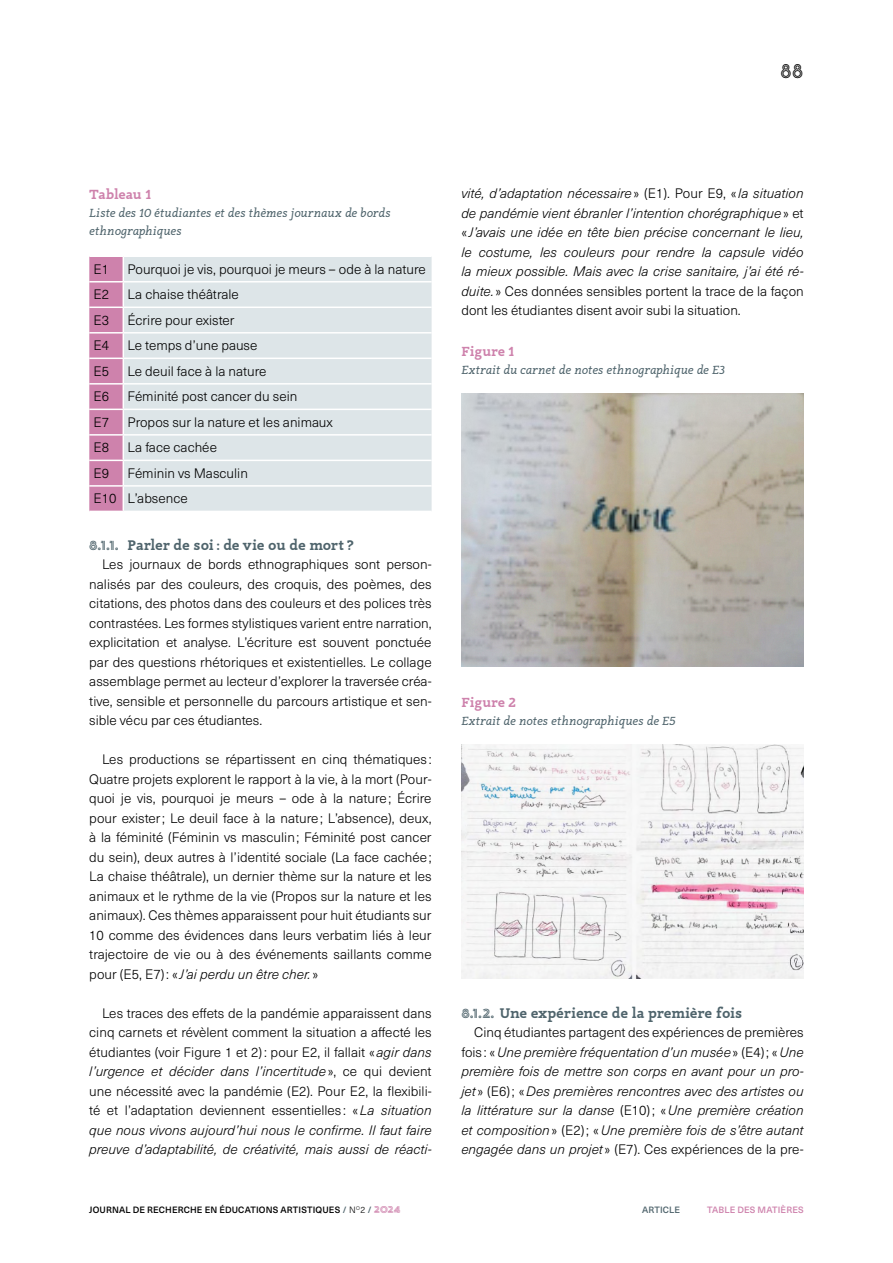
<style>
.page{position:relative;width:893px;height:1263px;background:#fff}
.page>*{position:absolute;margin:0;border:0;box-sizing:border-box;transform-origin:0 0}
.t1{font:22.5px "Oskar Inline Two";color:#000}
.t2{font:700 14.25px "Canape Serif";letter-spacing:-.02em;color:#4f646c}
.t3{font:300 13.5px/19.5px "Neue Haas Unica Pro";color:#000;text-align:justify}
.t4{font:italic 300 13.5px/19.5px "Neue Haas Unica Pro";color:#000;text-align:justify}
.t5{font:700 13.5px "Canape Serif";letter-spacing:-.015em;color:#ce82ac}
.t6{font:italic 12px/18px "Canape Serif";color:#4f646c}
.t7{font:500 9px "Neue Haas Unica Pro";letter-spacing:.015em;color:#000}
.t8{font:500 9px "Neue Haas Unica Pro";letter-spacing:.015em;color:#ce82ac}
.t9{font:500 9px "Neue Haas Unica Pro";letter-spacing:.02em;color:#4f646c}
.s1{font-family:"Oskar Inline Two";font-size:15px}
.s2{font-style:italic}
.s3{font-style:normal}
.s4{font-weight:700;color:#4f646c}
.s5{font-weight:300}
.s6{font-family:"Oskar Inline Two";font-weight:700;font-size:11.25px;color:#ce82ac}
</style>
<div class="page">
<div style="left:124px;top:257px;width:308px;height:254px;background:#dde5e8"></div>
<hr style="left:123px;top:281px;width:309px;height:1px;background:#fff">
<hr style="left:123px;top:306px;width:309px;height:2px;background:#fff">
<hr style="left:123px;top:332px;width:309px;height:2px;background:#fff">
<hr style="left:123px;top:358px;width:309px;height:1px;background:#fff">
<hr style="left:123px;top:383px;width:309px;height:2px;background:#fff">
<hr style="left:123px;top:409px;width:309px;height:1px;background:#fff">
<hr style="left:123px;top:434px;width:309px;height:2px;background:#fff">
<hr style="left:123px;top:460px;width:309px;height:1px;background:#fff">
<hr style="left:123px;top:485px;width:309px;height:2px;background:#fff">
<svg style="left:89px;top:256px;width:34px;height:255px;background:#d18bb2"></svg>
<img style="left:461px;top:394px;width:343px;height:273px">
<img style="left:461px;top:745px;width:343px;height:234px">
<h1 class="t1" style="left:780px;top:58px;width:25px">88</h1>
<p class="t5" style="left:89px;top:185px;width:63px">Tableau 1</p>
<p class="t6" style="left:89px;top:204px;width:303px">Liste des 10 étudiantes et des thèmes journaux de bords ethnographiques</p>
<p class="t3" style="left:94px;top:260px;width:17px">E1</p>
<p class="t3" style="left:128px;top:260px;width:300px">Pourquoi je vis, pourquoi je meurs – ode à la nature</p>
<p class="t3" style="left:94px;top:285px;width:17px">E2</p>
<p class="t3" style="left:128px;top:285px;width:113px">La chaise théâtrale</p>
<p class="t3" style="left:94px;top:311px;width:17px">E3</p>
<p class="t3" style="left:128px;top:311px;width:108px">Écrire pour exister</p>
<p class="t3" style="left:94px;top:336px;width:17px">E4</p>
<p class="t3" style="left:128px;top:336px;width:131px">Le temps d’une pause</p>
<p class="t3" style="left:94px;top:362px;width:17px">E5</p>
<p class="t3" style="left:128px;top:362px;width:140px">Le deuil face à la nature</p>
<p class="t3" style="left:94px;top:387px;width:17px">E6</p>
<p class="t3" style="left:128px;top:387px;width:171px">Féminité post cancer du sein</p>
<p class="t3" style="left:94px;top:413px;width:17px">E7</p>
<p class="t3" style="left:128px;top:413px;width:207px">Propos sur la nature et les animaux</p>
<p class="t3" style="left:94px;top:438px;width:17px">E8</p>
<p class="t3" style="left:128px;top:438px;width:91px">La face cachée</p>
<p class="t3" style="left:94px;top:464px;width:17px">E9</p>
<p class="t3" style="left:94px;top:461px;width:156px;line-height:25.5px;text-indent:34px">Féminin vs Masculin<br>E10 L’absence</p>
<p class="t2" style="left:89px;top:535px;width:266px"><span class="s1">8.1.1.</span> Parler de soi : de vie ou de mort ?</p>
<p class="t3" style="left:89px;top:555px;width:344px;text-indent:13px">Les journaux de bords ethnographiques sont person&shy;nalisés par des couleurs, des croquis, des poèmes, des citations, des photos dans des couleurs et des polices très contrastées. Les formes stylistiques varient entre narration, explicitation et analyse. L’écriture est souvent ponctuée par des questions rhétoriques et existentielles. Le collage assemblage permet au lecteur d’explorer la traversée créa&shy;tive, sensible et personnelle du parcours artistique et sen&shy;sible vécu par ces étudiantes.</p>
<p class="t3" style="left:89px;top:750px;width:344px;text-indent:13px">Les productions se répartissent en cinq thématiques :<br>Quatre projets explorent le rapport à la vie, à la mort (Pour&shy;quoi je vis, pourquoi je meurs – ode à la nature; Écrire pour exister; Le deuil face à la nature; L’absence), deux, à la féminité (Féminin vs masculin; Féminité post cancer du sein), deux autres à l’identité sociale (La face cachée; La chaise théâtrale), un dernier thème sur la nature et les animaux et le rythme de la vie (Propos sur la nature et les animaux). Ces thèmes apparaissent pour huit étudiants sur 10 comme des évidences dans leurs verbatim liés à leur trajectoire de vie ou à des événements saillants comme pour (E5, E7): « <span class="s2">J’ai perdu un être cher.</span> »</p>
<p class="t3" style="left:89px;top:1003px;width:344px;text-indent:13px">Les traces des effets de la pandémie apparaissent dans cinq carnets et révèlent comment la situation a affecté les étudiantes (voir Figure 1 et 2): pour E2, il fallait «<span class="s2">agir dans l’urgence et décider dans l’incertitude</span>», ce qui devient une nécessité avec la pandémie (E2). Pour E2, la flexibili&shy;té et l’adaptation deviennent essentielles : «<span class="s2">La situation que nous vivons aujourd’hui nous le confirme. Il faut faire preuve d’adaptabilité, de créativité, mais aussi de réacti-</span></p>
<p class="t4" style="left:461px;top:184px;width:344px">vité, d’adaptation nécessaire<span class="s3">» (E1). Pour E9, «</span> la situation de pandémie vient ébranler l’intention chorégraphique<span class="s3">» et «</span> J’avais une idée en tête bien précise concernant le lieu, le costume, les couleurs pour rendre la capsule vidéo la mieux possible. Mais avec la crise sanitaire, j’ai été ré&shy;duite. <span class="s3">» Ces données sensibles portent la trace de la façon dont les étudiantes disent avoir subi la situation.</span></p>
<p class="t5" style="left:461px;top:342px;width:54px">Figure 1</p>
<p class="t6" style="left:461px;top:361px;width:265px">Extrait du carnet de notes ethnographique de E3</p>
<p class="t5" style="left:461px;top:694px;width:56px">Figure 2</p>
<p class="t6" style="left:461px;top:712px;width:216px">Extrait de notes ethnographiques de E5</p>
<p class="t2" style="left:461px;top:1003px;width:282px"><span class="s1">8.1.2.</span> Une expérience de la première fois</p>
<p class="t4" style="left:461px;top:1023px;width:344px;text-indent:13px"><span class="s3">Cinq étudiantes partagent des expériences de premières fois : «</span>Une première fréquentation d’un musée<span class="s3">» (E4); «</span>Une première fois de mettre son corps en avant pour un pro&shy;jet <span class="s3">» (E6); «</span>Des premières rencontres avec des artistes ou la littérature sur la danse <span class="s3">(E10); «</span>Une première création et composition<span class="s3">» (E2); «</span>Une première fois de s’être autant engagée dans un projet <span class="s3">» (E7). Ces expériences de la pre-</span></p>
<p class="t7" style="left:89px;top:1204px;width:313px">JOURNAL DE RECHERCHE EN ÉDUCATIONS ARTISTIQUES <span class="s4">/</span> <span class="s5">N</span><sup>O</sup><span class="s5">2</span> <span class="s4">/</span> <span class="s6">2024</span></p>
<p class="t9" style="left:642px;top:1204px;width:40px">ARTICLE</p>
<p class="t8" style="left:707px;top:1204px;width:98px">TABLE DES MATIÈRES</p>
</div>
